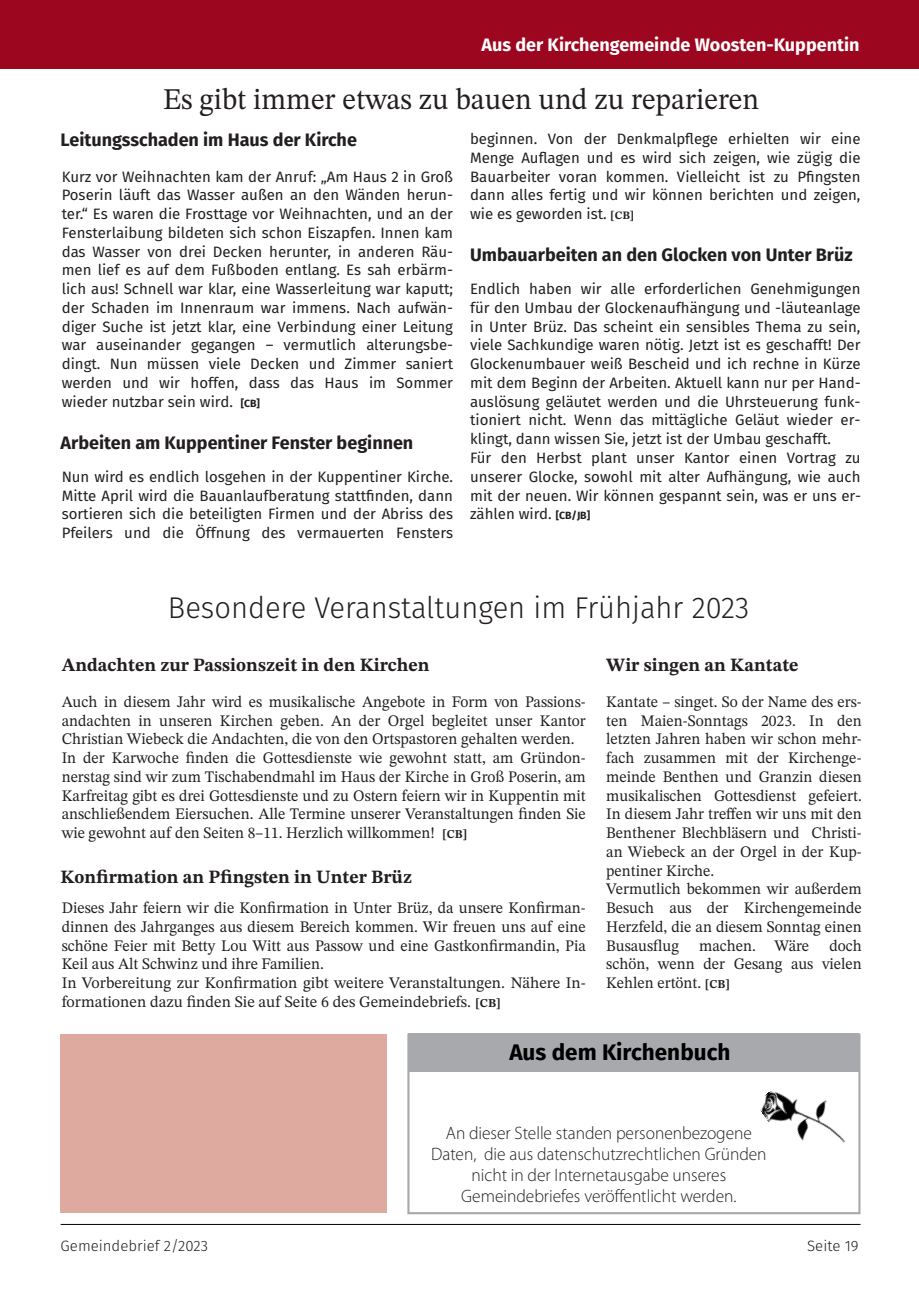
<style>
.page{position:relative;width:919px;height:1289px;background:#fff}
.page>*{position:absolute;margin:0;border:0;box-sizing:border-box;transform-origin:0 0}
.t1{font:30px "STIX Two Text";color:#231f20}
.t2{font:300 30px "Fira Sans";color:#231f20}
.t3{font:700 22.5px "Fira Sans";color:#000}
.t4{font:700 18.75px "STIX Two Text";color:#231f20}
.t5{font:300 18px/21px "Myriad Pro";color:#231f20;text-align:center}
.t6{font:700 18px "Fira Sans";color:#231f20}
.t7{font:700 18px "Fira Sans";color:#fff}
.t8{font:16.05px/18.8px "STIX Two Text";color:#231f20}
.t9{font:15px/18.8px "Fira Sans";color:#231f20;text-align:justify}
.t10{font:300 15px "Fira Sans";color:#231f20}
.s1{font-weight:700;font-size:10.5px}
.s2{font-family:"STIX Two Text";font-weight:700;font-size:11.25px}
.s3{font-weight:700;font-size:12px}
</style>
<div class="page">
<hr style="left:61px;top:1223px;width:799px;height:1px;background:#000">
<div style="left:408px;top:1033px;width:451px;height:38px;background:#a8a9ad"></div>
<div style="left:0;top:0;width:918px;height:68px;background:#9d061f"></div>
<div style="left:61px;top:1034px;width:326px;height:179px;background:#deaa9f"></div>
<div style="left:407px;top:1033px;width:453px;height:181px;border:2px solid #a8a9ad"></div>
<img style="left:756px;top:1071px;width:94px;height:72px">
<p class="t7" style="left:481px;top:29px;width:379px">Aus der Kirchengemeinde Woosten-Kuppentin</p>
<h1 class="t1" style="left:163px;top:78px;width:597px">Es gibt immer etwas zu bauen und zu reparieren</h1>
<p class="t6" style="left:61px;top:125px;width:298px">Leitungsschaden im Haus der Kirche</p>
<p class="t9" style="left:62px;top:166px;width:393px">Kurz vor Weihnachten kam der Anruf: „Am Haus 2 in Groß Poserin läuft das Wasser außen an den Wänden herun&shy;ter.“ Es waren die Frosttage vor Weihnachten, und an der Fensterlaibung bildeten sich schon Eiszapfen. Innen kam das Wasser von drei Decken herunter, in anderen Räu&shy;men lief es auf dem Fußboden entlang. Es sah erbärm&shy;lich aus! Schnell war klar, eine Wasserleitung war kaputt; der Schaden im Innenraum war immens. Nach aufwän&shy;diger Suche ist jetzt klar, eine Verbindung einer Leitung war auseinander gegangen – vermutlich alterungsbe&shy;dingt. Nun müssen viele Decken und Zimmer saniert werden und wir hoffen, dass das Haus im Sommer wieder nutzbar sein wird. <span class="s1">[CB]</span></p>
<p class="t6" style="left:61px;top:427px;width:354px">Arbeiten am Kuppentiner Fenster beginnen</p>
<p class="t9" style="left:62px;top:466px;width:393px">Nun wird es endlich losgehen in der Kuppentiner Kirche.<br>Mitte April wird die Bauanlaufberatung stattfinden, dann sortieren sich die beteiligten Firmen und der Abriss des Pfeilers und die Öffnung des vermauerten Fensters</p>
<p class="t9" style="left:470px;top:129px;width:392px">beginnen. Von der Denkmalpflege erhielten wir eine Menge Auflagen und es wird sich zeigen, wie zügig die Bauarbeiter voran kommen. Vielleicht ist zu Pfingsten dann alles fertig und wir können berichten und zeigen, wie es geworden ist. <span class="s2">[CB]</span></p>
<p class="t6" style="left:470px;top:240px;width:384px">Umbauarbeiten an den Glocken von Unter Brüz</p>
<p class="t9" style="left:470px;top:279px;width:392px;text-align:left">Endlich haben wir alle erforderlichen Genehmigungen für den Umbau der Glockenaufhängung und -läuteanlage in Unter Brüz. Das scheint ein sensibles Thema zu sein, viele Sachkundige waren nötig. Jetzt ist es geschafft! Der Glockenumbauer weiß Bescheid und ich rechne in Kürze mit dem Beginn der Arbeiten. Aktuell kann nur per Hand&shy;auslösung geläutet werden und die Uhrsteuerung funk&shy;tioniert nicht. Wenn das mittägliche Geläut wieder er&shy;klingt, dann wissen Sie, jetzt ist der Umbau geschafft.<br>Für den Herbst plant unser Kantor einen Vortrag zu unserer Glocke, sowohl mit alter Aufhängung, wie auch mit der neuen. Wir können gespannt sein, was er uns er&shy;zählen wird. <span class="s1">[CB/JB]</span></p>
<h1 class="t2" style="left:168px;top:586px;width:583px">Besondere Veranstaltungen im Frühjahr 2023</h1>
<p class="t4" style="left:62px;top:651px;width:369px">Andachten zur Passionszeit in den Kirchen</p>
<p class="t4" style="left:606px;top:651px;width:194px">Wir singen an Kantate</p>
<p class="t8" style="left:62px;top:692px;width:525px">Auch in diesem Jahr wird es musikalische Angebote in Form von Passions&shy;andachten in unseren Kirchen geben. An der Orgel begleitet unser Kantor Christian Wiebeck die Andachten, die von den Ortspastoren gehalten werden.<br>In der Karwoche finden die Gottesdienste wie gewohnt statt, am Gründon&shy;nerstag sind wir zum Tischabendmahl im Haus der Kirche in Groß Poserin, am Karfreitag gibt es drei Gottesdienste und zu Ostern feiern wir in Kuppentin mit anschließendem Eiersuchen. Alle Termine unserer Veranstaltungen finden Sie wie gewohnt auf den Seiten 8–11. Herzlich willkommen! <span class="s3">[CB]</span></p>
<p class="t4" style="left:61px;top:863px;width:353px">Konfirmation an Pfingsten in Unter Brüz</p>
<p class="t8" style="left:62px;top:898px;width:525px">Dieses Jahr feiern wir die Konfirmation in Unter Brüz, da unsere Konfirman‐ dinnen des Jahrganges aus diesem Bereich kommen. Wir freuen uns auf eine schöne Feier mit Betty Lou Witt aus Passow und eine Gastkonfirmandin, Pia Keil aus Alt Schwinz und ihre Familien.<br>In Vorbereitung zur Konfirmation gibt weitere Veranstaltungen. Nähere In‐ formationen dazu finden Sie auf Seite 6 des Gemeindebriefs. <span class="s3">[CB]</span></p>
<p class="t8" style="left:606px;top:692px;width:257px">Kantate – singet. So der Name des ers‐ ten Maien-Sonntags 2023. In den letzten Jahren haben wir schon mehr&shy;fach zusammen mit der Kirchenge&shy;meinde Benthen und Granzin diesen musikalischen Gottesdienst gefeiert.<br>In diesem Jahr treffen wir uns mit den<br>Benthener Blechbläsern und Christi‐ an Wiebeck an der Orgel in der Kup‐ pentiner Kirche.<br>Vermutlich bekommen wir außerdem<br>Besuch aus der Kirchengemeinde<br>Herzfeld, die an diesem Sonntag einen<br>Busausflug</p>
<p class="t8" style="left:606px;top:935px;width:257px;text-align:justify;text-indent:223px">doch schön, wenn der Gesang aus vielen Kehlen ertönt. <span class="s3">[CB]</span></p>
<p class="t8" style="left:699px;top:935px;width:111px">machen. Wäre</p>
<h2 class="t3" style="left:509px;top:1033px;width:223px">Aus dem Kirchenbuch</h2>
<p class="t5" style="left:431px;top:1122px;width:337px">An dieser Stelle standen personenbezogene Daten, die aus datenschutzrechtlichen Gründen nicht in der Internetausgabe unseres Gemeindebriefes veröffentlicht werden.</p>
<p class="t10" style="left:61px;top:1234px;width:149px">Gemeindebrief 2/2023</p>
<p class="t10" style="left:807px;top:1234px;width:53px">Seite 19</p>
</div>
